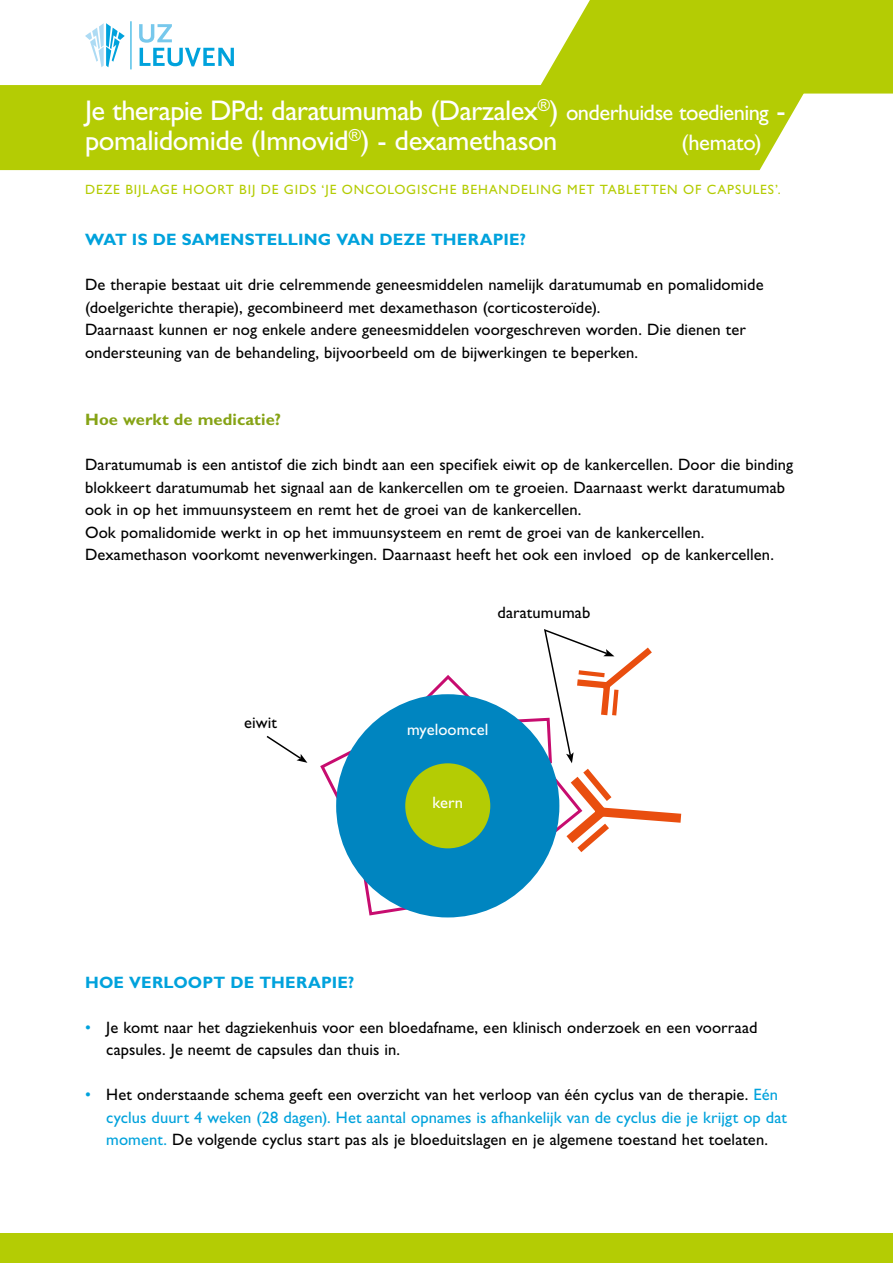
<style>
.page{position:relative;width:893px;height:1263px;background:#fff}
.page>*{position:absolute;margin:0;border:0;box-sizing:border-box;transform-origin:0 0}
.t1{font:28.5px/30px "Gill Sans Std";letter-spacing:-.015em;color:#fff}
.t2{font:22.5px "Gill Sans Std";letter-spacing:-.01em;color:#fff}
.t3{font:16.5px/22.5px "Gill Sans Std";letter-spacing:.005em;color:#000}
.t4{font:700 16.5px "Gill Sans Std";letter-spacing:.01em;color:#00a2dc}
.t5{font:700 16.5px "Gill Sans Std";letter-spacing:.005em;color:#86a315}
.t6{font:16.5px "Gill Sans Std";letter-spacing:.005em;color:#fff}
.t7{font:13.5px "Gill Sans Std";letter-spacing:.065em;color:#b4cc04}
.s1{font-size:22.5px}
.s2{color:#00a2dc}
</style>
<div class="page">
<svg style="left:320px;top:745px;width:34px;height:52px"></svg>
<svg style="left:361px;top:876px;width:55px;height:40px"></svg>
<svg style="left:419px;top:675px;width:61px;height:24px"></svg>
<div style="left:0;top:85px;width:804px;height:85px;background:#b4cc04"></div>
<svg style="left:536px;top:0;width:357px;height:94px;background:#b9cf16"></svg>
<div style="left:0;top:1233px;width:893px;height:30px;background:#b4cc04"></div>
<hr style="left:130px;top:21px;width:1px;height:48px;background:#00a2dc">
<svg style="left:139px;top:24px;width:95px;height:42px"></svg>
<svg style="left:85px;top:23px;width:40px;height:44px"></svg>
<div style="left:336px;top:694px;width:223px;height:223px;background:#0085c0;border-radius:50%"></div>
<div style="left:405px;top:763px;width:85px;height:85px;background:#b4cc04;border-radius:50%"></div>
<svg style="left:266px;top:735px;width:41px;height:28px"></svg>
<svg style="left:502px;top:629px;width:180px;height:229px"></svg>
<h1 class="t1" style="left:85px;top:96px;width:702px">Je therapie DPd: daratumumab (Darzalex<sup>®</sup>) <span class="s1">onderhuidse toediening</span> - pomalidomide (Imnovid<sup>®</sup>) - dexamethason</h1>
<h2 class="t2" style="left:681px;top:130px;width:82px">(hemato)</h2>
<p class="t7" style="left:85px;top:182px;width:697px">DEZE BIJLAGE HOORT BIJ DE GIDS ‘JE ONCOLOGISCHE BEHANDELING MET TABLETTEN OF CAPSULES’.</p>
<p class="t4" style="left:85px;top:230px;width:443px">WAT IS DE SAMENSTELLING VAN DEZE THERAPIE?</p>
<p class="t3" style="left:85px;top:273px;width:680px">De therapie bestaat uit drie celremmende geneesmiddelen namelijk daratumumab en pomalidomide (doelgerichte therapie), gecombineerd met dexamethason (corticosteroïde).<br>Daarnaast kunnen er nog enkele andere geneesmiddelen voorgeschreven worden. Die dienen ter ondersteuning van de behandeling, bijvoorbeeld om de bijwerkingen te beperken.</p>
<p class="t5" style="left:85px;top:410px;width:198px">Hoe werkt de medicatie?</p>
<p class="t3" style="left:85px;top:453px;width:710px">Daratumumab is een antistof die zich bindt aan een specifiek eiwit op de kankercellen. Door die binding blokkeert daratumumab het signaal aan de kankercellen om te groeien. Daarnaast werkt daratumumab ook in op het immuunsysteem en remt het de groei van de kankercellen.<br>Ook pomalidomide werkt in op het immuunsysteem en remt de groei van de kankercellen.<br>Dexamethason voorkomt nevenwerkingen. Daarnaast heeft het ook een invloed op de kankercellen.</p>
<p class="t3" style="left:244px;top:711px;width:34px">eiwit</p>
<p class="t3" style="left:497px;top:601px;width:95px">daratumumab</p>
<p class="t6" style="left:407px;top:720px;width:83px">myeloomcel</p>
<p class="t6" style="left:432px;top:793px;width:32px">kern</p>
<p class="t4" style="left:85px;top:972px;width:271px">HOE VERLOOPT DE THERAPIE?</p>
<p class="t3" style="left:106px;top:1016px;width:653px;text-indent:-21px"><span class="s2">•</span> Je komt naar het dagziekenhuis voor een bloedafname, een klinisch onderzoek en een voorraad capsules. Je neemt de capsules dan thuis in.</p>
<p class="t3" style="left:106px;top:1083px;width:682px;text-indent:-21px"><span class="s2">•</span> Het onderstaande schema geeft een overzicht van het verloop van één cyclus van de therapie. <span class="s2">Eén cyclus duurt 4 weken (28 dagen). Het aantal opnames is afhankelijk van de cyclus die je krijgt op dat moment.</span> De volgende cyclus start pas als je bloeduitslagen en je algemene toestand het toelaten.</p>
</div>
